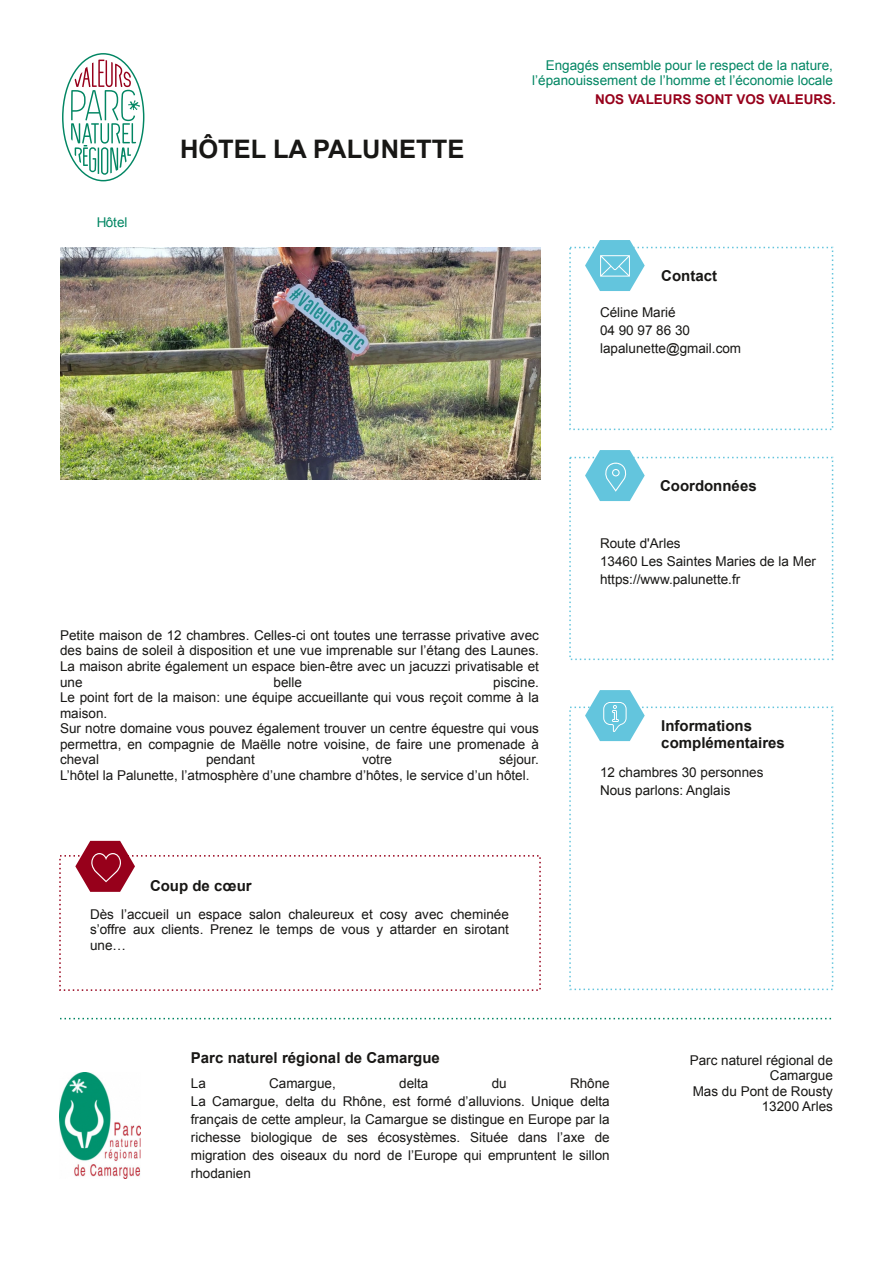
<style>
.page{position:relative;width:893px;height:1263px;background:#fff}
.page>*{position:absolute;margin:0;border:0;box-sizing:border-box;transform-origin:0 0}
.t1{font:700 25.5px "Arial";color:#181715}
.t2{font:700 15px/17.2px "Arial";color:#181715}
.t3{font:13.5px/15.5px "Arial";color:#181715}
.t4{font:13.5px/15.5px "Arial";color:#028663;text-align:right}
.t5{font:700 13.5px "Arial";color:#97001b}
</style>
<div class="page">
<img style="left:60px;top:1072px;width:81px;height:106px">
<svg style="left:60px;top:1018px;width:772px;height:1px"></svg>
<svg style="left:585px;top:690px;width:60px;height:51px"></svg>
<svg style="left:585px;top:450px;width:60px;height:51px"></svg>
<svg style="left:585px;top:240px;width:60px;height:51px"></svg>
<svg style="left:75px;top:841px;width:60px;height:51px"></svg>
<img style="left:60px;top:248px;width:480px;height:232px">
<svg style="left:62px;top:53px;width:83px;height:129px"></svg>
<p class="t4" style="left:532px;top:57px;width:302px">Engagés ensemble pour le respect de la nature, l’épanouissement de l’homme et l’économie locale</p>
<p class="t4" style="left:96px;top:215px;width:33px">Hôtel</p>
<h1 class="t1" style="left:180px;top:135px;width:286px">HÔTEL LA PALUNETTE</h1>
<p class="t3" style="left:60px;top:627px;width:480px;text-align:justify">Petite maison de 12 chambres. Celles-ci ont toutes une terrasse privative avec des bains de soleil à disposition et une vue imprenable sur l’étang des Launes.<br>La maison abrite également un espace bien-être avec un jacuzzi privatisable et une</p>
<p class="t3" style="left:60px;top:674px;width:480px;text-indent:433px">piscine.<br>Le point fort de la maison: une équipe accueillante qui vous reçoit comme à la maison.<br>Sur notre domaine vous pouvez également trouver un centre équestre qui vous permettra, en compagnie de Maëlle notre voisine, de faire une promenade à cheval</p>
<p class="t3" style="left:274px;top:674px;width:30px">belle</p>
<p class="t3" style="left:60px;top:752px;width:480px;text-indent:439px">séjour.<br>L’hôtel la Palunette, l’atmosphère d’une chambre d’hôtes, le service d’un hôtel.</p>
<p class="t3" style="left:206px;top:752px;width:50px">pendant</p>
<p class="t3" style="left:362px;top:752px;width:32px">votre</p>
<p class="t2" style="left:150px;top:877px;width:103px">Coup de cœur</p>
<p class="t3" style="left:90px;top:906px;width:420px;text-align:justify">Dès l’accueil un espace salon chaleureux et cosy avec cheminée s’offre aux clients. Prenez le temps de vous y attarder en sirotant une…</p>
<p class="t5" style="left:595px;top:92px;width:242px">NOS VALEURS SONT VOS VALEURS.</p>
<p class="t2" style="left:661px;top:267px;width:57px">Contact</p>
<p class="t3" style="left:600px;top:304px;width:143px;line-height:18px">Céline Marié<br>04 90 97 86 30 lapalunette@gmail.com</p>
<p class="t2" style="left:660px;top:477px;width:98px">Coordonnées</p>
<p class="t3" style="left:600px;top:534px;width:217px;line-height:18px">Route d'Arles<br>13460 Les Saintes Maries de la Mer https://www.palunette.fr</p>
<p class="t2" style="left:661px;top:717px;width:125px">Informations complémentaires</p>
<p class="t3" style="left:600px;top:763px;width:165px;line-height:18px">12 chambres 30 personnes<br>Nous parlons: Anglais</p>
<p class="t2" style="left:191px;top:1049px;width:251px">Parc naturel régional de Camargue</p>
<p class="t3" style="left:191px;top:1075px;width:17px">La</p>
<p class="t3" style="left:269px;top:1075px;width:68px">Camargue,</p>
<p class="t3" style="left:399px;top:1075px;width:31px">delta</p>
<p class="t3" style="left:492px;top:1075px;width:17px">du</p>
<p class="t3" style="left:191px;top:1074px;width:420px;line-height:18px;text-align:justify;text-indent:379px">Rhône La Camargue, delta du Rhône, est formé d’alluvions. Unique delta français de cette ampleur, la Camargue se distingue en Europe par la richesse biologique de ses écosystèmes. Située dans l’axe de migration des oiseaux du nord de l’Europe qui empruntent le sillon rhodanien</p>
<p class="t3" style="left:690px;top:1052px;width:145px;text-align:right">Parc naturel régional de<br>Camargue<br>Mas du Pont de Rousty<br>13200 Arles</p>
</div>
